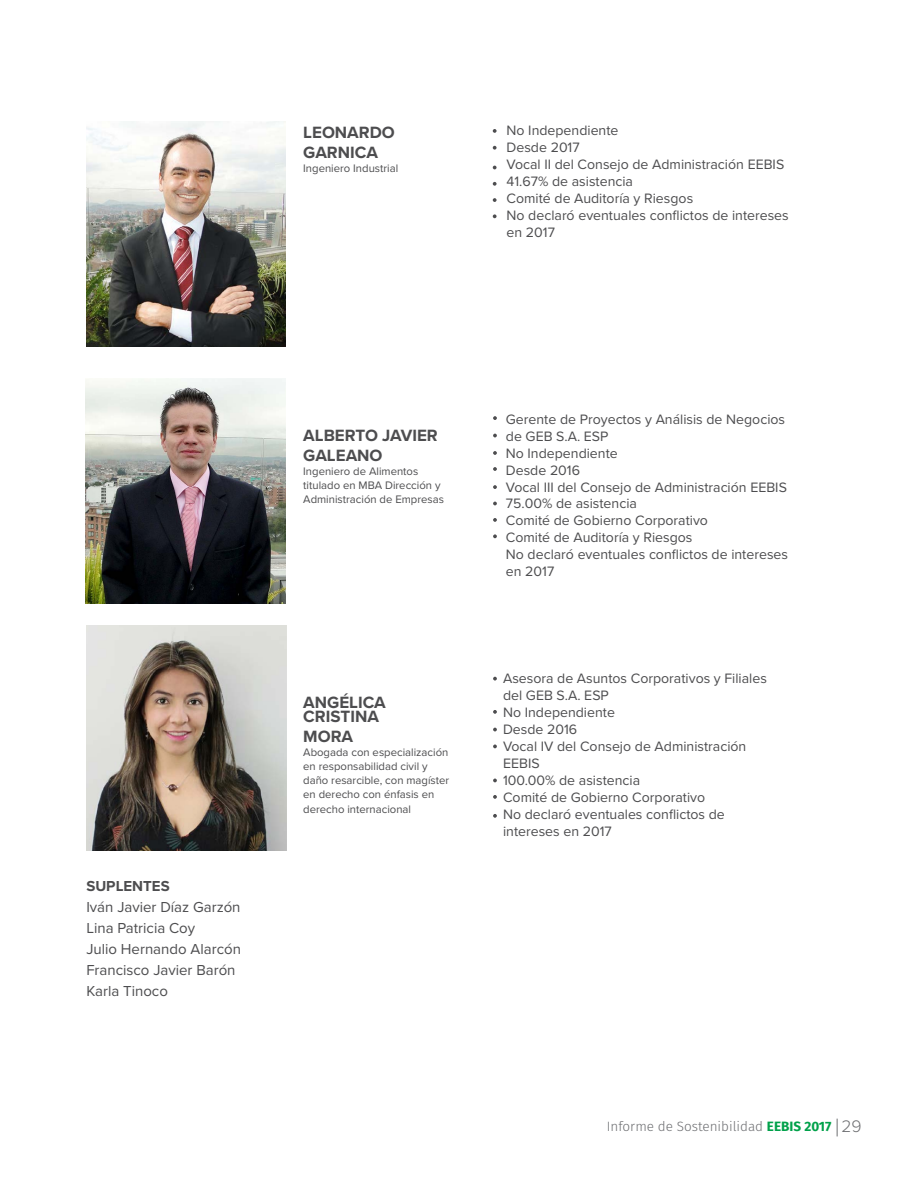
<style>
.page{position:relative;width:918px;height:1188px;background:#fff}
.page>*{position:absolute;margin:0;border:0;box-sizing:border-box;transform-origin:0 0}
.t1{font:700 16.95px/19.8px "Proxima Nova";color:#4d4d4f}
.t2{font:15px/21px "Proxima Nova";color:#4d4d4f}
.t3{font:700 15px "Proxima Nova";color:#4d4d4f}
.t4{font:14.1px/17px "Proxima Nova";color:#4d4d4f}
.t5{font:300 13.5px "Fira Sans";color:#6d6e71}
.t6{font:11.25px/14.1px "Proxima Nova";color:#4d4d4f}
.s1{font-weight:700;color:#00a14a}
.s2{font-family:"Proxima Nova";font-size:17.25px}
</style>
<div class="page">
<svg style="left:837px;top:1119px;width:1px;height:17px"></svg>
<img style="left:86px;top:378px;width:200px;height:226px">
<img style="left:86px;top:625px;width:200px;height:226px">
<svg style="left:493px;top:451px;width:4px;height:4px"></svg>
<svg style="left:493px;top:814px;width:4px;height:4px"></svg>
<svg style="left:493px;top:728px;width:4px;height:3px"></svg>
<svg style="left:493px;top:710px;width:4px;height:4px"></svg>
<svg style="left:493px;top:416px;width:4px;height:4px"></svg>
<svg style="left:493px;top:677px;width:4px;height:4px"></svg>
<svg style="left:493px;top:467px;width:4px;height:4px"></svg>
<svg style="left:493px;top:518px;width:4px;height:4px"></svg>
<svg style="left:493px;top:534px;width:4px;height:4px"></svg>
<svg style="left:493px;top:779px;width:4px;height:3px"></svg>
<svg style="left:493px;top:485px;width:4px;height:4px"></svg>
<svg style="left:493px;top:745px;width:4px;height:3px"></svg>
<svg style="left:493px;top:502px;width:4px;height:3px"></svg>
<svg style="left:493px;top:434px;width:4px;height:3px"></svg>
<svg style="left:493px;top:795px;width:4px;height:4px"></svg>
<img style="left:86px;top:122px;width:200px;height:225px">
<svg style="left:493px;top:166px;width:4px;height:3px"></svg>
<svg style="left:493px;top:146px;width:4px;height:4px"></svg>
<svg style="left:493px;top:129px;width:4px;height:4px"></svg>
<svg style="left:493px;top:182px;width:4px;height:4px"></svg>
<svg style="left:493px;top:198px;width:4px;height:4px"></svg>
<svg style="left:493px;top:214px;width:4px;height:4px"></svg>
<p class="t1" style="left:303px;top:122px;width:93px">LEONARDO<br>GARNICA</p>
<p class="t6" style="left:303px;top:160px;width:97px">Ingeniero Industrial</p>
<p class="t4" style="left:507px;top:122px;width:284px">No Independiente<br>Desde 2017<br>Vocal II del Consejo de Administración EEBIS<br>41.67% de asistencia<br>Comité de Auditoría y Riesgos<br>No declaró eventuales conflictos de intereses en 2017</p>
<p class="t3" style="left:86px;top:875px;width:85px">SUPLENTES</p>
<p class="t2" style="left:86px;top:896px;width:156px">Iván Javier Díaz Garzón<br>Lina Patricia Coy<br>Julio Hernando Alarcón<br>Francisco Javier Barón<br>Karla Tinoco</p>
<p class="t1" style="left:303px;top:425px;width:136px">ALBERTO JAVIER<br>GALEANO</p>
<p class="t6" style="left:303px;top:464px;width:142px">Ingeniero de Alimentos titulado en MBA Dirección y<br>Administración de Empresas</p>
<p class="t1" style="left:303px;top:695px;width:84px;line-height:14.1px">ANGÉLICA<br>CRISTINA</p>
<p class="t1" style="left:303px;top:726px;width:51px">MORA</p>
<p class="t6" style="left:303px;top:745px;width:148px">Abogada con especialización en responsabilidad civil y daño resarcible, con magíster en derecho con énfasis en derecho internacional</p>
<p class="t4" style="left:506px;top:410px;width:284px">Gerente de Proyectos y Análisis de Negocios de GEB S.A. ESP<br>No Independiente<br>Desde 2016<br>Vocal III del Consejo de Administración EEBIS<br>75.00% de asistencia<br>Comité de Gobierno Corporativo<br>Comité de Auditoría y Riesgos<br>No declaró eventuales conflictos de intereses en 2017</p>
<p class="t4" style="left:503px;top:670px;width:265px">Asesora de Asuntos Corporativos y Filiales del GEB S.A. ESP<br>No Independiente<br>Desde 2016<br>Vocal IV del Consejo de Administración<br>EEBIS<br>100.00% de asistencia<br>Comité de Gobierno Corporativo<br>No declaró eventuales conflictos de intereses en 2017</p>
<p class="t5" style="left:607px;top:1117px;width:256px">Informe de Sostenibilidad <span class="s1">EEBIS 2017</span> <span class="s2">29</span></p>
</div>
